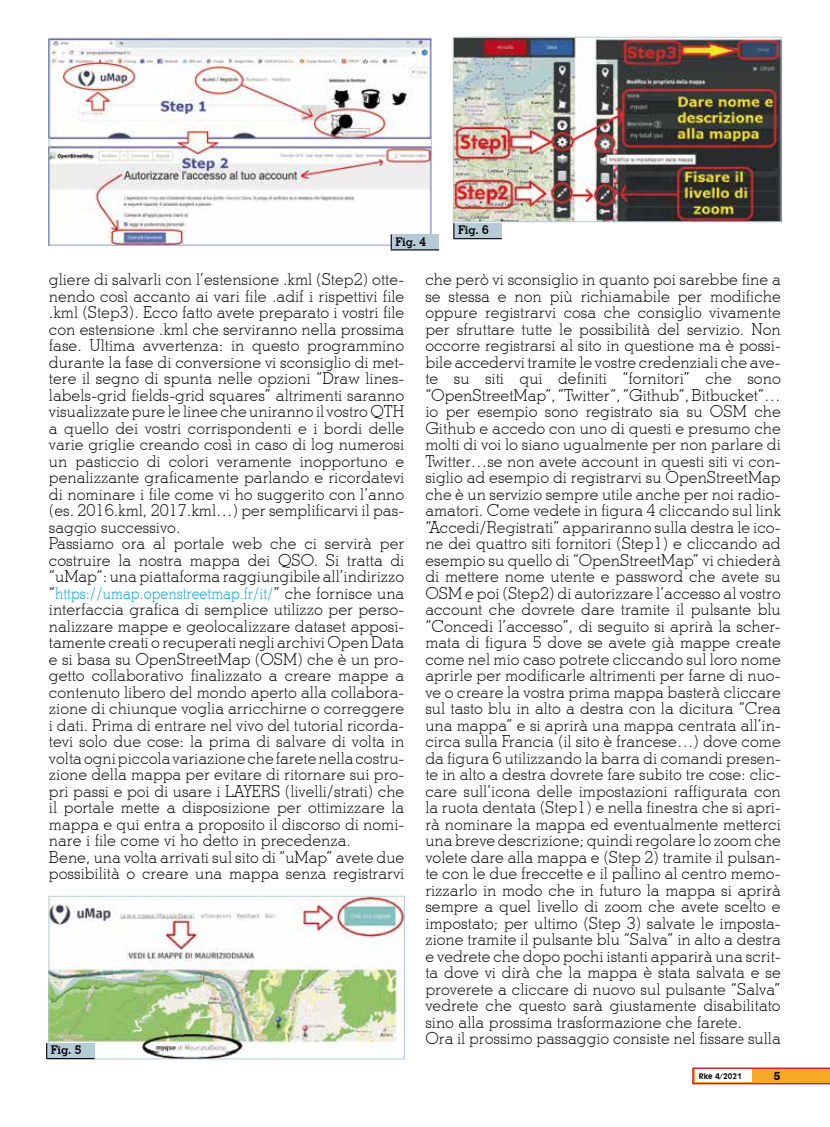
<style>
.page{position:relative;width:830px;height:1127px;background:#fff}
.page>*{position:absolute;margin:0;border:0;box-sizing:border-box;transform-origin:0 0}
.t1{font:300 16.5px/16.5px "Stymie BT";color:#000}
.t2{font:700 12px "Stymie BT";letter-spacing:-.02em;color:#000}
.t3{font:700 12px "Swiss 721 BT";color:#000}
.t4{font:700 7.5px "Incised 901 BT";color:#000}
.s1{color:#009ee0}
</style>
<div class="page">
<svg style="left:692px;top:1067px;width:137px;height:17px;background:#ec8e32"></svg>
<div style="left:694px;top:1069px;width:57px;height:13px;background:#fff"></div>
<img style="left:51px;top:40px;width:378px;height:204px">
<div style="left:49px;top:38px;width:382px;height:208px;border:1px solid #b5cbd6"></div>
<img style="left:51px;top:898px;width:351px;height:159px">
<div style="left:49px;top:896px;width:355px;height:163px;border:1px solid #b5cbd6"></div>
<img style="left:454px;top:39px;width:325px;height:181px">
<div style="left:452px;top:37px;width:329px;height:185px;border:1px solid #b5cbd6"></div>
<div style="left:391px;top:234px;width:48px;height:16px;background:#b5cbd6"></div>
<svg style="left:390px;top:234px;width:1px;height:15px"></svg>
<hr style="left:390px;top:249px;width:49px;height:1px;background:#000">
<div style="left:47px;top:1043px;width:47px;height:15px;background:#b5cbd6"></div>
<svg style="left:46px;top:1043px;width:1px;height:15px"></svg>
<hr style="left:46px;top:1058px;width:48px;height:1px;background:#000">
<div style="left:453px;top:223px;width:48px;height:16px;background:#b5cbd6"></div>
<svg style="left:453px;top:223px;width:1px;height:15px"></svg>
<hr style="left:453px;top:238px;width:48px;height:1px;background:#000">
<p class="t2" style="left:395px;top:234px;width:32px">Fig. 4</p>
<p class="t2" style="left:458px;top:223px;width:32px">Fig. 6</p>
<p class="t1" style="left:49px;top:271px;width:357px">gliere di salvarli con l’estensione .kml (Step2) otte&shy;nendo così accanto ai vari file .adif i rispettivi file .kml (Step3). Ecco fatto avete preparato i vostri file con estensione .kml che serviranno nella prossima fase. Ultima avvertenza: in questo programmino durante la fase di conversione vi sconsiglio di met&shy;tere il segno di spunta nelle opzioni “Draw lines&shy;labels-grid fields-grid squares” altrimenti saranno visualizzate pure le linee che uniranno il vostro QTH a quello dei vostri corrispondenti e i bordi delle varie griglie creando così in caso di log numerosi un pasticcio di colori veramente inopportuno e penalizzante graficamente parlando e ricordatevi di nominare i file come vi ho suggerito con l’anno (es. 2016.kml, 2017.kml…) per semplificarvi il pas&shy;saggio successivo.<br>Passiamo ora al portale web che ci servirà per costruire la nostra mappa dei QSO. Si tratta di “uMap“: una piattaforma raggiungibile all’indirizzo “<span class="s1">https://umap.openstreetmap.fr/it/</span>” che fornisce una interfaccia grafica di semplice utilizzo per perso&shy;nalizzare mappe e geolocalizzare dataset apposi&shy;tamente creati o recuperati negli archivi Open Data e si basa su OpenStreetMap (OSM) che è un pro&shy;getto collaborativo finalizzato a creare mappe a contenuto libero del mondo aperto alla collabora&shy;zione di chiunque voglia arricchirne o correggere i dati. Prima di entrare nel vivo del tutorial ricorda&shy;tevi solo due cose: la prima di salvare di volta in volta ogni piccola variazione che farete nella costru&shy;zione della mappa per evitare di ritornare sui pro&shy;pri passi e poi di usare i LAYERS (livelli/strati) che il portale mette a disposizione per ottimizzare la mappa e qui entra a proposito il discorso di nomi&shy;nare i file come vi ho detto in precedenza.<br>Bene, una volta arrivati sul sito di “uMap” avete due possibilità o creare una mappa senza registrarvi</p>
<p class="t1" style="left:425px;top:271px;width:357px">che però vi sconsiglio in quanto poi sarebbe fine a se stessa e non più richiamabile per modifiche oppure registrarvi cosa che consiglio vivamente per sfruttare tutte le possibilità del servizio. Non occorre registrarsi al sito in questione ma è possi&shy;bile accedervi tramite le vostre credenziali che ave&shy;te su siti qui definiti “fornitori” che sono “OpenStreetMap”, ”Twitter”, ”Github”, Bitbucket”… io per esempio sono registrato sia su OSM che Github e accedo con uno di questi e presumo che molti di voi lo siano ugualmente per non parlare di Twitter…se non avete account in questi siti vi con&shy;siglio ad esempio di registrarvi su OpenStreetMap che è un servizio sempre utile anche per noi radio&shy;amatori. Come vedete in figura 4 cliccando sul link “Accedi/Registrati” appariranno sulla destra le ico&shy;ne dei quattro siti fornitori (Step1) e cliccando ad esempio su quello di “OpenStreetMap” vi chiederà di mettere nome utente e password che avete su OSM e poi (Step2) di autorizzare l’accesso al vostro account che dovrete dare tramite il pulsante blu “Concedi l’accesso”, di seguito si aprirà la scher&shy;mata di figura 5 dove se avete già mappe create come nel mio caso potrete cliccando sul loro nome aprirle per modificarle altrimenti per farne di nuo&shy;ve o creare la vostra prima mappa basterà cliccare sul tasto blu in alto a destra con la dicitura “Crea una mappa” e si aprirà una mappa centrata all’in&shy;circa sulla Francia (il sito è francese…) dove come da figura 6 utilizzando la barra di comandi presen&shy;te in alto a destra dovrete fare subito tre cose: clic&shy;care sull’icona delle impostazioni raffigurata con la ruota dentata (Step1) e nella finestra che si apri&shy;rà nominare la mappa ed eventualmente metterci una breve descrizione; quindi regolare lo zoom che volete dare alla mappa e (Step 2) tramite il pulsan&shy;te con le due freccette e il pallino al centro memo&shy;rizzarlo in modo che in futuro la mappa si aprirà sempre a quel livello di zoom che avete scelto e impostato; per ultimo (Step 3) salvate le imposta&shy;zione tramite il pulsante blu “Salva” in alto a destra e vedrete che dopo pochi istanti apparirà una scrit&shy;ta dove vi dirà che la mappa è stata salvata e se proverete a cliccare di nuovo sul pulsante “Salva” vedrete che questo sarà giustamente disabilitato sino alla prossima trasformazione che farete.<br>Ora il prossimo passaggio consiste nel fissare sulla</p>
<p class="t2" style="left:51px;top:1043px;width:32px">Fig. 5</p>
<p class="t4" style="left:698px;top:1071px;width:44px">Rke 4/2021</p>
<p class="t3" style="left:773px;top:1068px;width:8px">5</p>
</div>
